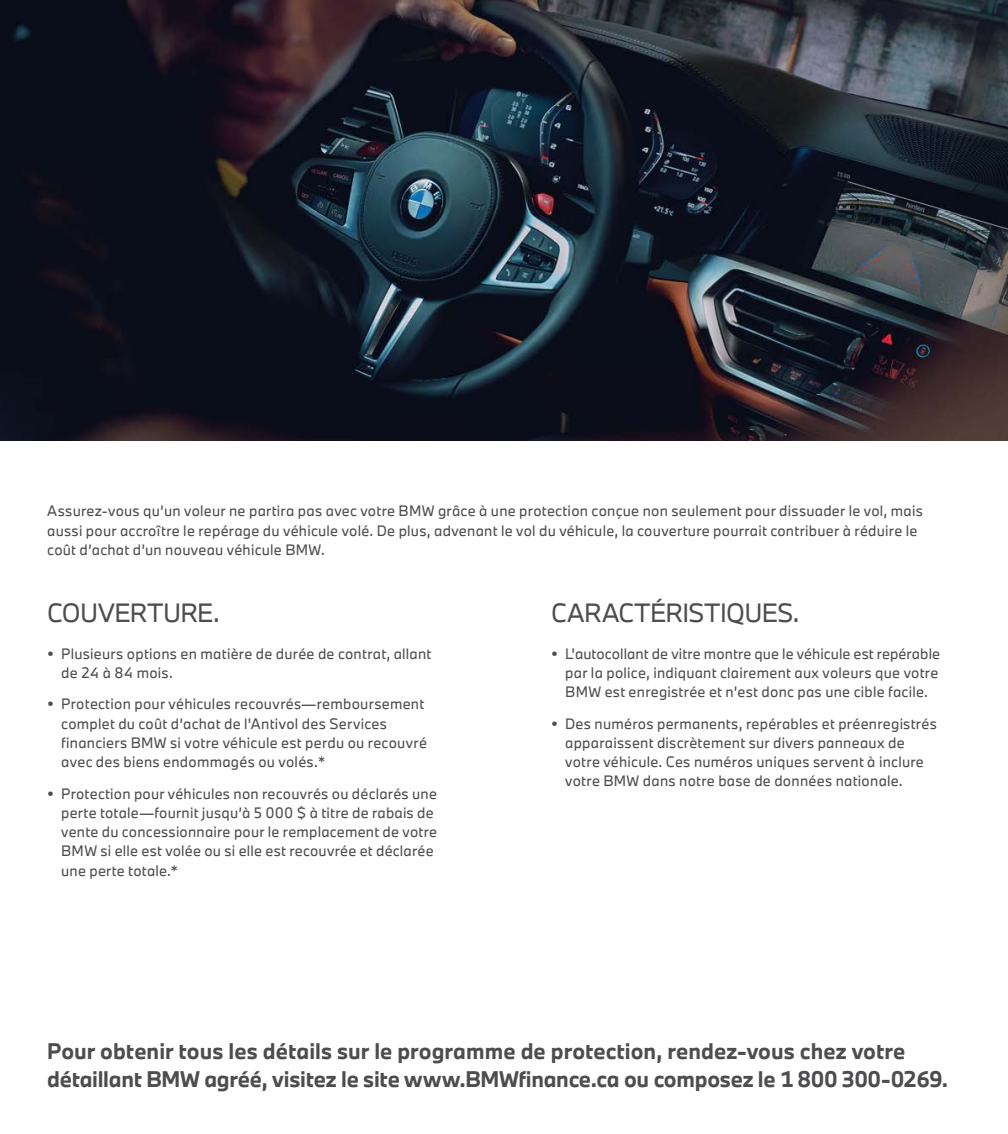
<style>
.page{position:relative;width:1008px;height:1134px;background:#fff}
.page>*{position:absolute;margin:0;border:0;box-sizing:border-box;transform-origin:0 0}
.t1{font:24.5px "BMW Type Next";letter-spacing:-.015em;color:#4d4d4f}
.t2{font:700 21px/28px "BMW Type Next";color:#4d4d4f}
.t3{font:14px/19.2px "BMW Type Next";letter-spacing:.02em;color:#4d4d4f}
</style>
<div class="page">
<img style="left:0;top:0;width:1008px;height:441px">
<p class="t3" style="left:47px;top:501px;width:877px">Assurez-vous qu’un voleur ne partira pas avec votre BMW grâce à une protection conçue non seulement pour dissuader le vol, mais aussi pour accroître le repérage du véhicule volé. De plus, advenant le vol du véhicule, la couverture pourrait contribuer à réduire le coût d’achat d’un nouveau véhicule BMW.</p>
<h1 class="t1" style="left:47px;top:596px;width:174px">COUVERTURE.</h1>
<p class="t3" style="left:61px;top:644px;width:372px;text-indent:-14px">• Plusieurs options en matière de durée de contrat, allant de 24 à 84 mois.</p>
<p class="t3" style="left:61px;top:694px;width:367px;text-indent:-14px">• Protection pour véhicules recouvrés—remboursement complet du coût d’achat de l'Antivol des Services financiers BMW si votre véhicule est perdu ou recouvré avec des biens endommagés ou volés.*</p>
<p class="t3" style="left:61px;top:784px;width:377px;text-indent:-14px">• Protection pour véhicules non recouvrés ou déclarés une perte totale—fournit jusqu’à 5 000 $ à titre de rabais de vente du concessionnaire pour le remplacement de votre BMW si elle est volée ou si elle est recouvrée et déclarée une perte totale.*</p>
<h1 class="t1" style="left:551px;top:596px;width:250px">CARACTÉRISTIQUES.</h1>
<p class="t3" style="left:565px;top:644px;width:376px;text-indent:-14px">• L'autocollant de vitre montre que le véhicule est repérable par la police, indiquant clairement aux voleurs que votre<br>BMW est enregistrée et n’est donc pas une cible facile.</p>
<p class="t3" style="left:565px;top:714px;width:373px;text-indent:-14px">• Des numéros permanents, repérables et préenregistrés apparaissent discrètement sur divers panneaux de votre véhicule. Ces numéros uniques servent à inclure votre BMW dans notre base de données nationale.</p>
<h2 class="t2" style="left:47px;top:1037px;width:903px">Pour obtenir tous les détails sur le programme de protection, rendez-vous chez votre détaillant BMW agréé, visitez le site www.BMWfinance.ca ou composez le 1 800 300-0269.</h2>
</div>
